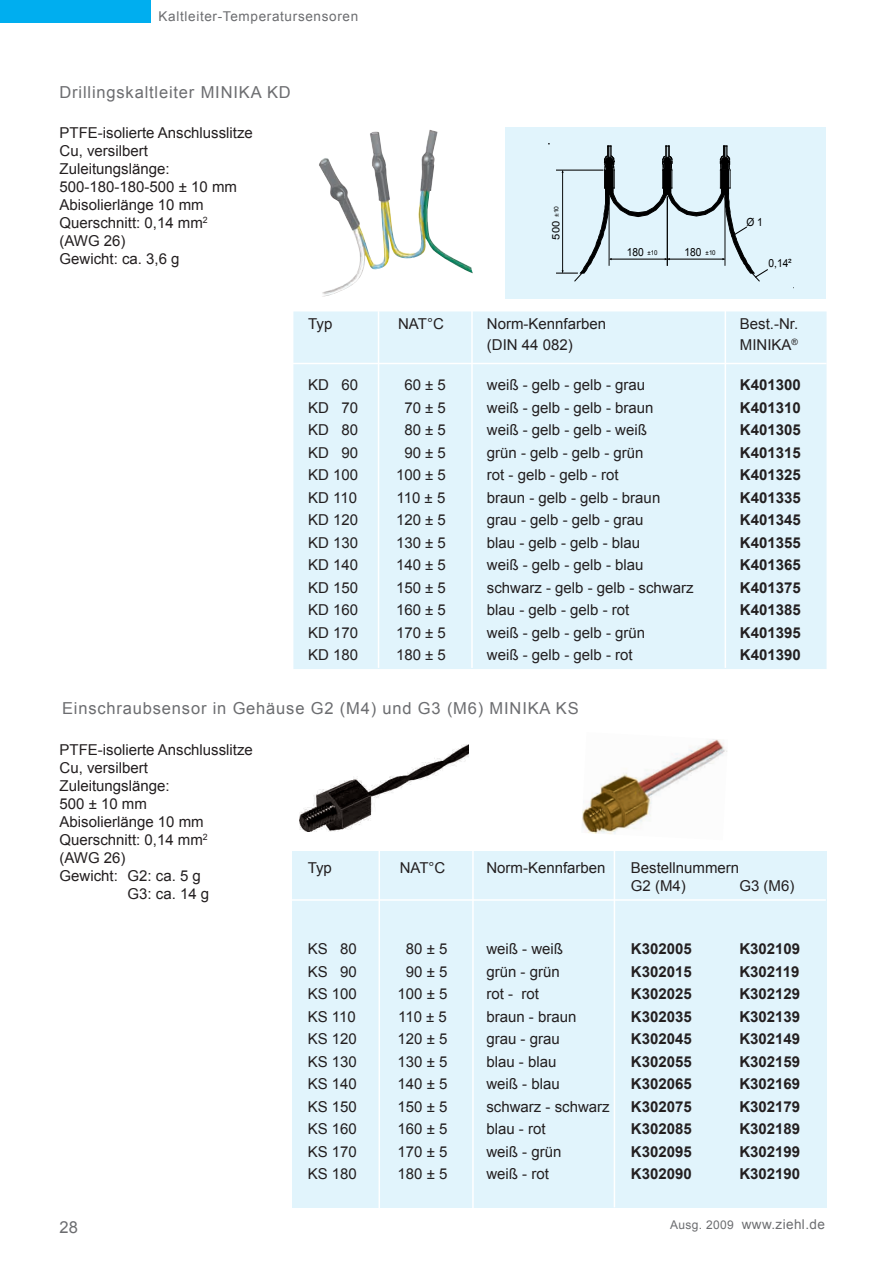
<style>
.page{position:relative;width:893px;height:1263px;background:#fff}
.page>*{position:absolute;margin:0;border:0;box-sizing:border-box;transform-origin:0 0}
.t1{font:16.5px "Arial";letter-spacing:.05em;color:#6c6d70}
.t2{font:15px/18px "Arial";color:#231f20}
.t3{font:700 15px "Arial";color:#231f20}
.t4{font:13.5px "Arial";letter-spacing:.05em;color:#6c6d70}
.t5{font:13.5px "Arial";letter-spacing:.03em;color:#6c6d70}
.t6{font:11.25px "Arial";letter-spacing:-.005em;color:#000;scale:.91 1}
.t7{font:10.2px "Arial";color:#000;scale:1.1 1}
.s1{font-size:6.15px}
.s2{font-size:6.75px}
.s3{font-size:12px}
</style>
<div class="page">
<div style="left:0;top:0;width:150px;height:22px;background:#00aeef"></div>
<div style="left:292px;top:851px;width:534px;height:356px;background:#e1f4fc"></div>
<div style="left:505px;top:127px;width:321px;height:171px;background:#e1f4fc"></div>
<img style="left:319px;top:130px;width:154px;height:167px">
<hr style="left:290px;top:899px;width:536px;height:2px;background:#fff">
<img style="left:300px;top:744px;width:169px;height:87px">
<img style="left:582px;top:739px;width:145px;height:95px">
<div style="left:293px;top:311px;width:533px;height:358px;background:#e1f4fc;border:2px solid #e1f4fc"></div>
<hr style="left:290px;top:363px;width:536px;height:1px;background:#fff">
<hr style="left:378px;top:311px;width:1px;height:357px;background:#fff">
<hr style="left:471px;top:311px;width:2px;height:357px;background:#fff">
<hr style="left:725px;top:311px;width:1px;height:357px;background:#fff">
<hr style="left:379px;top:850px;width:1px;height:358px;background:#fff">
<hr style="left:472px;top:851px;width:2px;height:357px;background:#fff">
<hr style="left:614px;top:850px;width:1px;height:357px;background:#fff">
<svg style="left:556px;top:146px;width:212px;height:136px"></svg>
<hr style="left:562px;top:171px;width:1px;height:101px;background:#000">
<p class="t4" style="left:159px;top:8px;width:201px">Kaltleiter-Temperatursensoren</p>
<p class="t1" style="left:60px;top:81px;width:233px">Drillingskaltleiter MINIKA KD</p>
<p class="t2" style="left:60px;top:124px;width:195px">PTFE-isolierte Anschlusslitze<br>Cu, versilbert<br>Zuleitungslänge:<br>500-180-180-500 ± 10 mm<br>Abisolierlänge 10 mm<br>Querschnitt: 0,14 mm<sup>2<br></sup>(AWG 26)<br>Gewicht: ca. 3,6 g</p>
<p class="t7" style="left:549px;top:239px;width:32px;rotate:-90deg">500 <span class="s1">±10</span></p>
<p class="t6" style="left:627px;top:245px;width:35px">180 <span class="s2">±10</span></p>
<p class="t6" style="left:685px;top:245px;width:36px">180 <span class="s2">±10</span></p>
<p class="t6" style="left:746px;top:214px;width:20px">Ø 1</p>
<p class="t6" style="left:768px;top:256px;width:27px">0,14²</p>
<p class="t2" style="left:308px;top:315px;width:26px">Typ</p>
<p class="t2" style="left:398px;top:315px;width:47px">NAT°C</p>
<p class="t2" style="left:487px;top:315px;width:121px">Norm-Kennfarben</p>
<p class="t2" style="left:740px;top:315px;width:60px">Best.-Nr.</p>
<p class="t2" style="left:487px;top:336px;width:87px">(DIN 44 082)</p>
<p class="t2" style="left:740px;top:336px;width:60px">MINIKA<sup>®</sup></p>
<p class="t2" style="left:308px;top:376px;width:52px">KD 60</p>
<p class="t2" style="left:404px;top:376px;width:43px">60 ± 5</p>
<p class="t2" style="left:487px;top:376px;width:160px">weiß - gelb - gelb - grau</p>
<p class="t3" style="left:740px;top:375px;width:62px">K401300</p>
<p class="t2" style="left:308px;top:399px;width:52px">KD 70</p>
<p class="t2" style="left:404px;top:399px;width:43px">70 ± 5</p>
<p class="t2" style="left:487px;top:399px;width:168px">weiß - gelb - gelb - braun</p>
<p class="t3" style="left:740px;top:397px;width:62px">K401310</p>
<p class="t2" style="left:308px;top:421px;width:52px">KD 80</p>
<p class="t2" style="left:404px;top:421px;width:43px">80 ± 5</p>
<p class="t2" style="left:487px;top:421px;width:162px">weiß - gelb - gelb - weiß</p>
<p class="t3" style="left:740px;top:420px;width:62px">K401305</p>
<p class="t2" style="left:308px;top:444px;width:52px">KD 90</p>
<p class="t2" style="left:404px;top:444px;width:43px">90 ± 5</p>
<p class="t2" style="left:487px;top:444px;width:158px">grün - gelb - gelb - grün</p>
<p class="t3" style="left:740px;top:442px;width:62px">K401315</p>
<p class="t2" style="left:308px;top:466px;width:52px">KD 100</p>
<p class="t2" style="left:396px;top:466px;width:51px">100 ± 5</p>
<p class="t2" style="left:487px;top:466px;width:133px">rot - gelb - gelb - rot</p>
<p class="t3" style="left:740px;top:465px;width:62px">K401325</p>
<p class="t2" style="left:308px;top:489px;width:50px">KD 110</p>
<p class="t2" style="left:397px;top:489px;width:50px">110 ± 5</p>
<p class="t2" style="left:487px;top:489px;width:175px">braun - gelb - gelb - braun</p>
<p class="t3" style="left:740px;top:487px;width:62px">K401335</p>
<p class="t2" style="left:308px;top:511px;width:52px">KD 120</p>
<p class="t2" style="left:396px;top:511px;width:51px">120 ± 5</p>
<p class="t2" style="left:487px;top:511px;width:158px">grau - gelb - gelb - grau</p>
<p class="t3" style="left:740px;top:510px;width:62px">K401345</p>
<p class="t2" style="left:308px;top:534px;width:52px">KD 130</p>
<p class="t2" style="left:396px;top:534px;width:51px">130 ± 5</p>
<p class="t2" style="left:487px;top:534px;width:155px">blau - gelb - gelb - blau</p>
<p class="t3" style="left:740px;top:532px;width:62px">K401355</p>
<p class="t2" style="left:308px;top:556px;width:52px">KD 140</p>
<p class="t2" style="left:396px;top:556px;width:51px">140 ± 5</p>
<p class="t2" style="left:487px;top:556px;width:158px">weiß - gelb - gelb - blau</p>
<p class="t3" style="left:740px;top:555px;width:62px">K401365</p>
<p class="t2" style="left:308px;top:579px;width:52px">KD 150</p>
<p class="t2" style="left:396px;top:579px;width:51px">150 ± 5</p>
<p class="t2" style="left:487px;top:579px;width:208px">schwarz - gelb - gelb - schwarz</p>
<p class="t3" style="left:740px;top:577px;width:62px">K401375</p>
<p class="t2" style="left:308px;top:601px;width:52px">KD 160</p>
<p class="t2" style="left:396px;top:601px;width:51px">160 ± 5</p>
<p class="t2" style="left:487px;top:601px;width:144px">blau - gelb - gelb - rot</p>
<p class="t3" style="left:740px;top:600px;width:62px">K401385</p>
<p class="t2" style="left:308px;top:624px;width:52px">KD 170</p>
<p class="t2" style="left:396px;top:624px;width:51px">170 ± 5</p>
<p class="t2" style="left:487px;top:624px;width:160px">weiß - gelb - gelb - grün</p>
<p class="t3" style="left:740px;top:622px;width:62px">K401395</p>
<p class="t2" style="left:308px;top:646px;width:52px">KD 180</p>
<p class="t2" style="left:396px;top:646px;width:51px">180 ± 5</p>
<p class="t2" style="left:487px;top:646px;width:147px">weiß - gelb - gelb - rot</p>
<p class="t3" style="left:740px;top:645px;width:62px">K401390</p>
<p class="t1" style="left:62px;top:697px;width:518px">Einschraubsensor in Gehäuse G2 (M4) und G3 (M6) MINIKA KS</p>
<p class="t2" style="left:60px;top:740px;width:195px">PTFE-isolierte Anschlusslitze</p>
<p class="t2" style="left:60px;top:758px;width:90px">Cu, versilbert</p>
<p class="t2" style="left:60px;top:776px;width:112px">Zuleitungslänge:</p>
<p class="t2" style="left:60px;top:794px;width:89px">500 ± 10 mm</p>
<p class="t2" style="left:60px;top:812px;width:146px">Abisolierlänge 10 mm</p>
<p class="t2" style="left:60px;top:830px;width:150px">Querschnitt: 0,14 mm<sup>2</sup></p>
<p class="t2" style="left:60px;top:848px;width:68px">(AWG 26)</p>
<p class="t2" style="left:60px;top:866px;width:143px">Gewicht: G2: ca. 5 g</p>
<p class="t2" style="left:128px;top:884px;width:83px">G3: ca. 14 g</p>
<p class="t2" style="left:308px;top:859px;width:26px">Typ</p>
<p class="t2" style="left:400px;top:859px;width:47px">NAT°C</p>
<p class="t2" style="left:486px;top:859px;width:121px">Norm-Kennfarben</p>
<p class="t2" style="left:631px;top:859px;width:110px">Bestellnummern<br>G2 (M4)</p>
<p class="t2" style="left:739px;top:877px;width:57px">G3 (M6)</p>
<p class="t2" style="left:308px;top:940px;width:51px">KS 80</p>
<p class="t2" style="left:406px;top:940px;width:43px">80 ± 5</p>
<p class="t2" style="left:486px;top:940px;width:78px">weiß - weiß</p>
<p class="t3" style="left:631px;top:939px;width:62px">K302005</p>
<p class="t3" style="left:739px;top:939px;width:62px">K302109</p>
<p class="t2" style="left:308px;top:962px;width:51px">KS 90</p>
<p class="t2" style="left:406px;top:962px;width:43px">90 ± 5</p>
<p class="t2" style="left:486px;top:962px;width:75px">grün - grün</p>
<p class="t3" style="left:631px;top:961px;width:62px">K302015</p>
<p class="t3" style="left:739px;top:961px;width:62px">K302119</p>
<p class="t2" style="left:308px;top:985px;width:51px">KS 100</p>
<p class="t2" style="left:398px;top:985px;width:51px">100 ± 5</p>
<p class="t2" style="left:486px;top:985px;width:54px">rot - rot</p>
<p class="t3" style="left:631px;top:984px;width:62px">K302025</p>
<p class="t3" style="left:739px;top:984px;width:62px">K302129</p>
<p class="t2" style="left:308px;top:1007px;width:50px">KS 110</p>
<p class="t2" style="left:398px;top:1007px;width:50px">110 ± 5</p>
<p class="t2" style="left:486px;top:1007px;width:92px">braun - braun</p>
<p class="t3" style="left:631px;top:1006px;width:62px">K302035</p>
<p class="t3" style="left:739px;top:1006px;width:62px">K302139</p>
<p class="t2" style="left:308px;top:1030px;width:51px">KS 120</p>
<p class="t2" style="left:398px;top:1030px;width:51px">120 ± 5</p>
<p class="t2" style="left:486px;top:1030px;width:75px">grau - grau</p>
<p class="t3" style="left:631px;top:1029px;width:62px">K302045</p>
<p class="t3" style="left:739px;top:1029px;width:62px">K302149</p>
<p class="t2" style="left:308px;top:1052px;width:51px">KS 130</p>
<p class="t2" style="left:398px;top:1052px;width:51px">130 ± 5</p>
<p class="t2" style="left:486px;top:1052px;width:72px">blau - blau</p>
<p class="t3" style="left:631px;top:1051px;width:62px">K302055</p>
<p class="t3" style="left:739px;top:1051px;width:62px">K302159</p>
<p class="t2" style="left:308px;top:1075px;width:51px">KS 140</p>
<p class="t2" style="left:398px;top:1075px;width:51px">140 ± 5</p>
<p class="t2" style="left:486px;top:1075px;width:75px">weiß - blau</p>
<p class="t3" style="left:631px;top:1074px;width:62px">K302065</p>
<p class="t3" style="left:739px;top:1074px;width:62px">K302169</p>
<p class="t2" style="left:308px;top:1097px;width:51px">KS 150</p>
<p class="t2" style="left:398px;top:1097px;width:51px">150 ± 5</p>
<p class="t2" style="left:486px;top:1097px;width:125px">schwarz - schwarz</p>
<p class="t3" style="left:631px;top:1096px;width:62px">K302075</p>
<p class="t3" style="left:739px;top:1096px;width:62px">K302179</p>
<p class="t2" style="left:308px;top:1120px;width:51px">KS 160</p>
<p class="t2" style="left:398px;top:1120px;width:51px">160 ± 5</p>
<p class="t2" style="left:486px;top:1120px;width:61px">blau - rot</p>
<p class="t3" style="left:631px;top:1119px;width:62px">K302085</p>
<p class="t3" style="left:739px;top:1119px;width:62px">K302189</p>
<p class="t2" style="left:308px;top:1142px;width:51px">KS 170</p>
<p class="t2" style="left:398px;top:1142px;width:51px">170 ± 5</p>
<p class="t2" style="left:486px;top:1142px;width:77px">weiß - grün</p>
<p class="t3" style="left:631px;top:1141px;width:62px">K302095</p>
<p class="t3" style="left:739px;top:1141px;width:62px">K302199</p>
<p class="t2" style="left:308px;top:1165px;width:51px">KS 180</p>
<p class="t2" style="left:398px;top:1165px;width:51px">180 ± 5</p>
<p class="t2" style="left:486px;top:1165px;width:64px">weiß - rot</p>
<p class="t3" style="left:631px;top:1164px;width:62px">K302090</p>
<p class="t3" style="left:739px;top:1164px;width:62px">K302190</p>
<p class="t1" style="left:60px;top:1216px;width:20px">28</p>
<p class="t5" style="left:670px;top:1215px;width:156px"><span class="s3">Ausg. 2009</span> www.ziehl.de</p>
</div>
